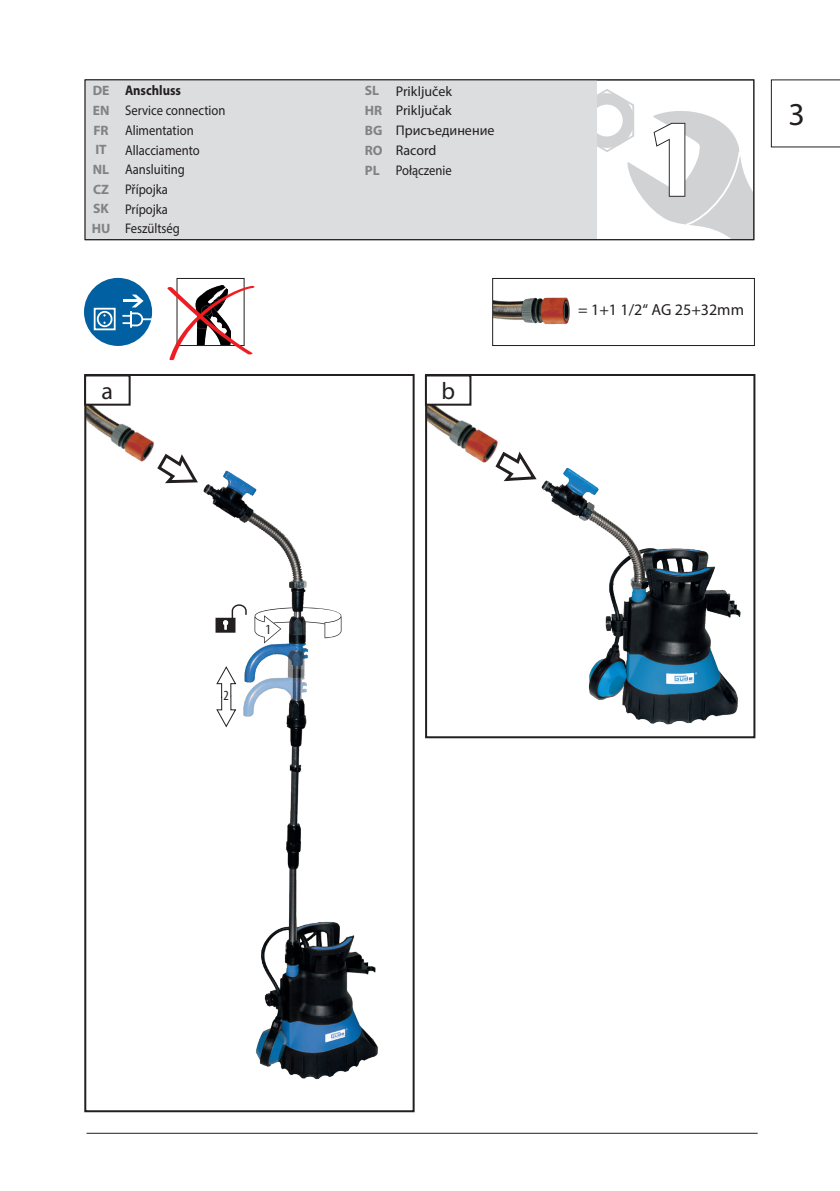
<style>
.page{position:relative;width:840px;height:1191px;background:#fff}
.page>*{position:absolute;margin:0;border:0;box-sizing:border-box;transform-origin:0 0}
.t1{font:700 110.8px "Myriad Pro";color:#fff;scale:.9 1}
.t2{font:32px "Myriad Pro";color:#231f20}
.t3{font:24px "Myriad Pro";color:#231f20}
.t4{font:16px "Myriad Pro";color:#231f20}
.t5{font:14px/19.6px "Myriad Pro";color:#231f20;scale:.9 1}
.t6{font:14px/19.8px "Myriad Pro";color:#231f20}
.t7{font:condensed 14px "Myriad Pro";color:#231f20}
.t8{font:700 13.6px "Myriad Pro";color:#808285}
.s1{font-weight:700;font-size:13.6px;color:#808285}
.s2{font-weight:700}
</style>
<div class="page">
<svg style="left:770px;top:79px;width:69px;height:69px"></svg>
<hr style="left:86px;top:1132px;width:671px;height:1px;background:#231f20">
<svg style="left:597px;top:89px;width:154px;height:149px"></svg>
<div style="left:86px;top:80px;width:511px;height:159px;background:#dcdddf"></div>
<div style="left:85px;top:79px;width:668px;height:161px;border:1px solid #231f20"></div>
<div style="left:84px;top:278px;width:68px;height:68px;background:#0160a1;border-radius:50%"></div>
<div style="left:94px;top:308px;width:21px;height:22px;border:2px solid #fff"></div>
<div style="left:97px;top:311px;width:15px;height:16px;border:2px solid #fff;border-radius:50%"></div>
<svg style="left:122px;top:294px;width:30px;height:34px"></svg>
<img style="left:428px;top:377px;width:70px;height:86px">
<div style="left:425px;top:374px;width:330px;height:364px;border:2px solid #231f20"></div>
<div style="left:425px;top:375px;width:45px;height:30px;background:#fff"></div>
<div style="left:424px;top:374px;width:47px;height:32px;border:2px solid #231f20"></div>
<img style="left:541px;top:467px;width:200px;height:258px">
<svg style="left:493px;top:448px;width:44px;height:34px"></svg>
<img style="left:87px;top:377px;width:67px;height:85px">
<div style="left:84px;top:374px;width:330px;height:738px;border:2px solid #231f20"></div>
<div style="left:85px;top:375px;width:44px;height:30px;background:#fff"></div>
<div style="left:84px;top:374px;width:46px;height:32px;border:2px solid #231f20"></div>
<img style="left:203px;top:470px;width:175px;height:610px">
<svg style="left:157px;top:453px;width:41px;height:31px"></svg>
<div style="left:176px;top:278px;width:68px;height:68px;border:1px solid #231f20"></div>
<img style="left:494px;top:297px;width:76px;height:28px">
<div style="left:492px;top:278px;width:262px;height:68px;border:1px solid #231f20"></div>
<svg style="left:167px;top:286px;width:87px;height:74px"></svg>
<svg style="left:215px;top:665px;width:22px;height:63px"></svg>
<svg style="left:215px;top:604px;width:31px;height:28px"></svg>
<p class="t5" style="left:93px;top:81px;width:149px"><span class="s1">DE</span> <span class="s2">Anschluss<br></span><span class="s1">EN</span> Service connection<br><span class="s1">FR</span> Alimentation</p>
<p class="t8" style="left:95px;top:141px;width:13px">IT</p>
<p class="t5" style="left:92px;top:140px;width:121px;text-indent:33px">Allacciamento<br><span class="s1">NL</span> Aansluiting<br><span class="s1">CZ</span> Přípojka<br><span class="s1">SK</span> Prípojka<br><span class="s1">HU</span> Feszültség</p>
<p class="t6" style="left:364px;top:81px;width:131px"><span class="s1">SL</span> Priključek<br><span class="s1">HR</span> Priključak<br><span class="s1">BG</span> Присъединение<br><span class="s1">RO</span> Racord<br><span class="s1">PL</span> Połączenie</p>
<h3 class="t3" style="left:101px;top:376px;width:13px">a</h3>
<h3 class="t3" style="left:441px;top:376px;width:15px">b</h3>
<h1 class="t1" style="left:645px;top:86px;width:63px">1</h1>
<p class="t4" style="left:578px;top:299px;width:167px">= 1+1 1/2“ AG 25+32mm</p>
<h2 class="t2" style="left:788px;top:95px;width:18px">3</h2>
<p class="t7" style="left:223px;top:687px;width:7px">2</p>
<p class="t7" style="left:265px;top:621px;width:7px">1</p>
</div>
